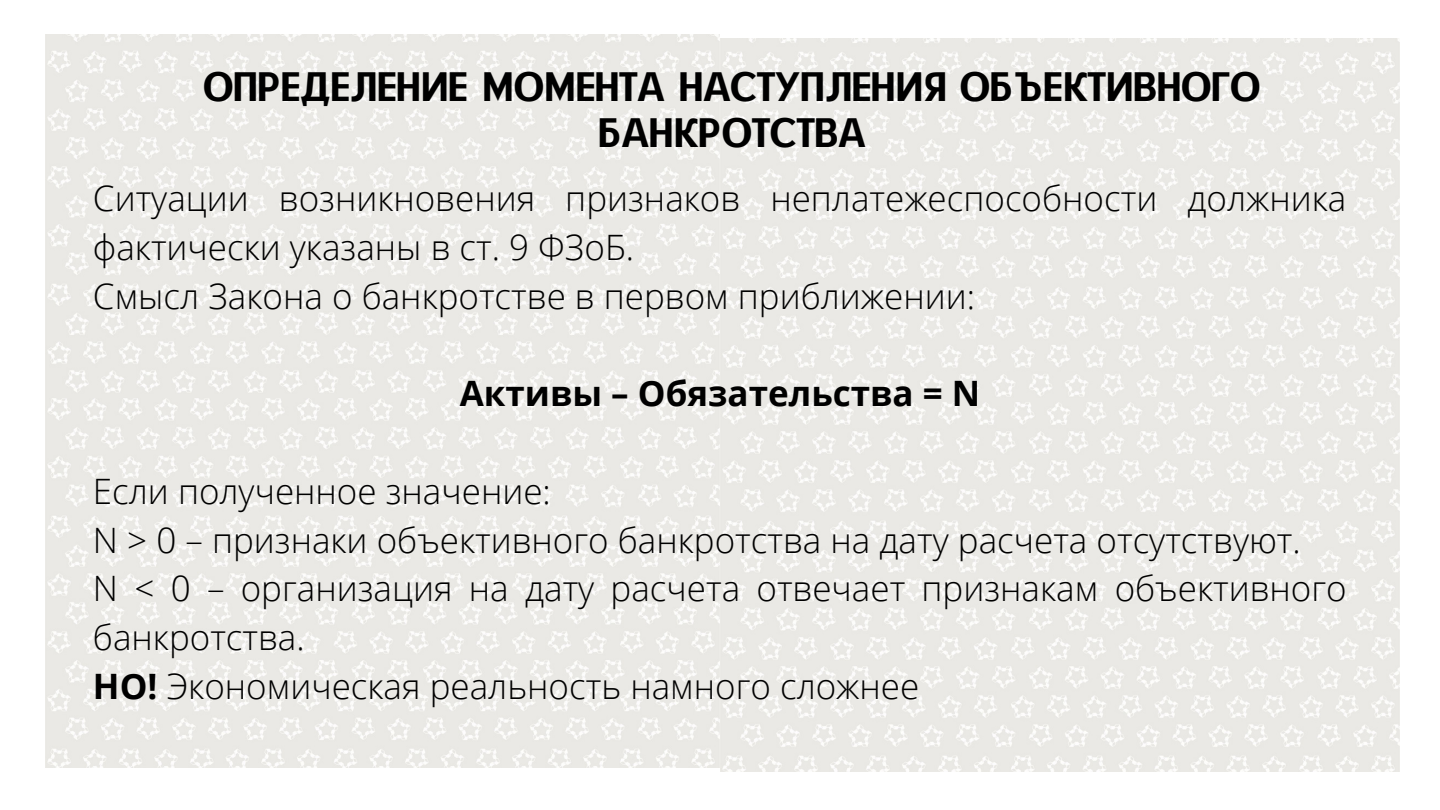
<style>
.page{position:relative;width:1440px;height:810px;background:#fff}
.page>*{position:absolute;margin:0;border:0;box-sizing:border-box;transform-origin:0 0}
.t1{font:40px/46.5px "CAT Neuzeit";color:#000;text-align:center}
.t2{font:300 35px/48.8px "Open Sans";color:#000}
.t3{font:700 35px "Open Sans";color:#000}
.s1{font-weight:700}
</style>
<div class="page">
<img style="left:720px;top:39px;width:680px;height:732px">
<img style="left:46px;top:35px;width:674px;height:732px">
<p class="t1" style="left:203px;top:63px;width:1059px">ОПРЕДЕЛЕНИЕ МОМЕНТА НАСТУПЛЕНИЯ ОБЪЕКТИВНОГО<br>БАНКРОТСТВА</p>
<p class="t2" style="left:93px;top:173px;width:1255px">Ситуации возникновения признаков неплатежеспособности должника фактически указаны в ст. 9 ФЗоБ.<br>Смысл Закона о банкротстве в первом приближении:</p>
<p class="t3" style="left:460px;top:369px;width:522px">Активы – Обязательства = N</p>
<p class="t2" style="left:93px;top:466px;width:1255px">Если полученное значение:<br>N &gt; 0 – признаки объективного банкротства на дату расчета отсутствуют.<br>N &lt; 0 – организация на дату расчета отвечает признакам объективного банкротства.<br><span class="s1">НО!</span> Экономическая реальность намного сложнее</p>
</div>
